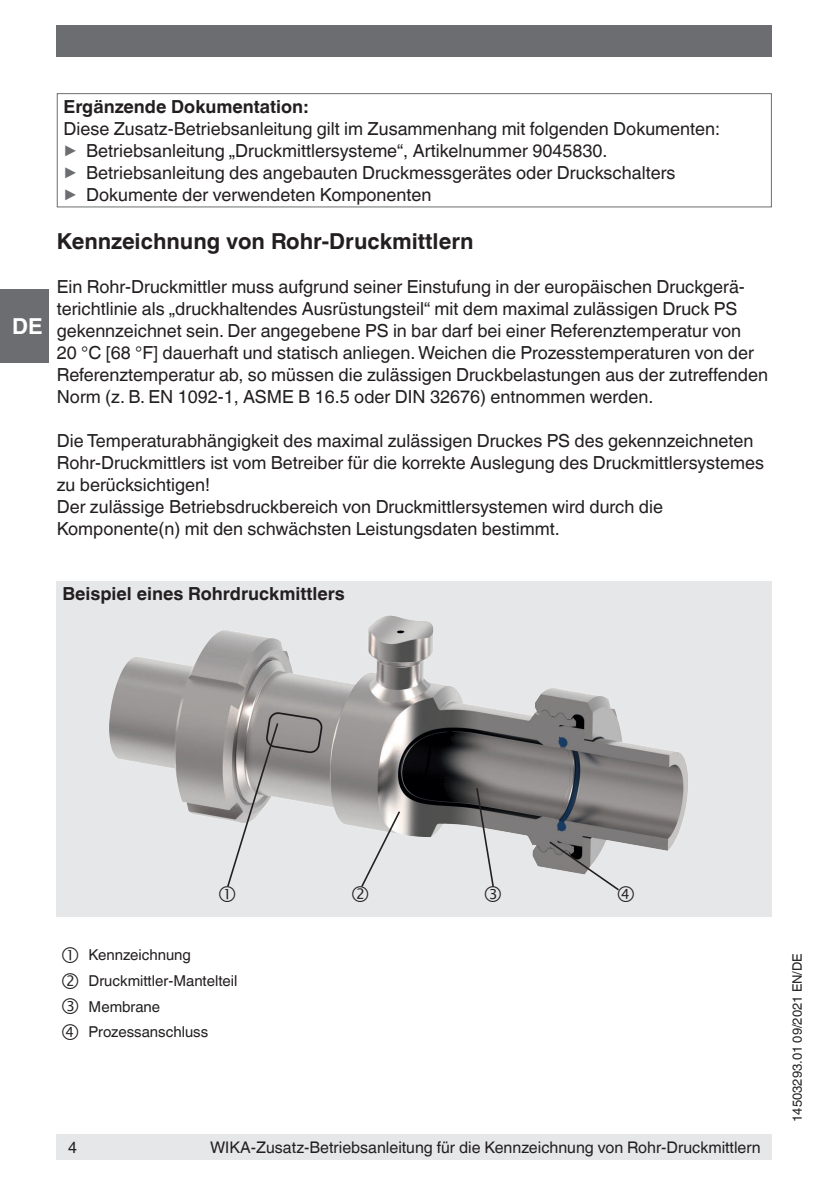
<style>
.page{position:relative;width:840px;height:1191px;background:#fff}
.page>*{position:absolute;margin:0;border:0;box-sizing:border-box;transform-origin:0 0}
.t1{font:700 22px "Helvetica World";color:#231f20}
.t2{font:700 22px "Helvetica World";color:#fff}
.t3{font:18px/22px "Helvetica World";color:#231f20}
.t4{font:700 18px "Helvetica World";color:#231f20}
.t5{font:16px "Helvetica World";color:#231f20}
.t6{font:15px/25.8px "Helvetica World";color:#231f20}
.t7{font:13px "Helvetica World";color:#231f20}
.s1{font-size:17.8px;color:#6c6d70}
</style>
<div class="page">
<div style="left:57px;top:26px;width:714px;height:31px;background:#6c6d70"></div>
<div style="left:0;top:289px;width:48px;height:74px;background:#6c6d70"></div>
<div style="left:57px;top:1134px;width:714px;height:25px;background:#e6e7e9"></div>
<div style="left:57px;top:93px;width:714px;height:114px;border:1px solid #6c6d70"></div>
<div style="left:57px;top:581px;width:714px;height:336px;background:#e6e7e9"></div>
<img style="left:109px;top:615px;width:579px;height:253px">
<svg style="left:219px;top:721px;width:60px;height:166px"></svg>
<svg style="left:352px;top:809px;width:49px;height:78px"></svg>
<svg style="left:475px;top:786px;width:25px;height:101px"></svg>
<svg style="left:547px;top:840px;width:86px;height:51px"></svg>
<p class="t2" style="left:12px;top:313px;width:32px">DE</p>
<p class="t4" style="left:63px;top:96px;width:246px">Ergänzende Dokumentation:</p>
<p class="t3" style="left:63px;top:117px;width:657px">Diese Zusatz-Betriebsanleitung gilt im Zusammenhang mit folgenden Dokumenten: <span class="s1">▶</span> Betriebsanleitung „Druckmittlersysteme“, Artikelnummer 9045830.<br><span class="s1">▶</span> Betriebsanleitung des angebauten Druckmessgerätes oder Druckschalters<br><span class="s1">▶</span> Dokumente der verwendeten Komponenten</p>
<p class="t1" style="left:57px;top:228px;width:418px">Kennzeichnung von Rohr-Druckmittlern</p>
<p class="t3" style="left:57px;top:276px;width:712px">Ein Rohr-Druckmittler muss aufgrund seiner Einstufung in der europäischen Druckgerä&shy;terichtlinie als „druckhaltendes Ausrüstungsteil“ mit dem maximal zulässigen Druck PS gekennzeichnet sein. Der angegebene PS in bar darf bei einer Referenztemperatur von<br>20 °C [68 °F] dauerhaft und statisch anliegen. Weichen die Prozesstemperaturen von der Referenztemperatur ab, so müssen die zulässigen Druckbelastungen aus der zutreffenden Norm (z. B. EN 1092-1, ASME B 16.5 oder DIN 32676) entnommen werden.</p>
<p class="t3" style="left:57px;top:430px;width:708px">Die Temperaturabhängigkeit des maximal zulässigen Druckes PS des gekennzeichneten Rohr-Druckmittlers ist vom Betreiber für die korrekte Auslegung des Druckmittlersystemes zu berücksichtigen!<br>Der zulässige Betriebsdruckbereich von Druckmittlersystemen wird durch die Komponente(n) mit den schwächsten Leistungsdaten bestimmt.</p>
<p class="t4" style="left:62px;top:583px;width:284px">Beispiel eines Rohrdruckmittlers</p>
<p class="t6" style="left:88px;top:942px;width:150px">Kennzeichnung<br>Druckmittler-Mantelteil<br>Membrane<br>Prozessanschluss</p>
<p class="t5" style="left:68px;top:1137px;width:10px">4</p>
<p class="t5" style="left:210px;top:1137px;width:551px">WIKA-Zusatz-Betriebsanleitung für die Kennzeichnung von Rohr-Druckmittlern</p>
<p class="t7" style="left:789px;top:1121px;width:170px;rotate:-90deg">14503293.01 09/2021 EN/DE</p>
</div>
